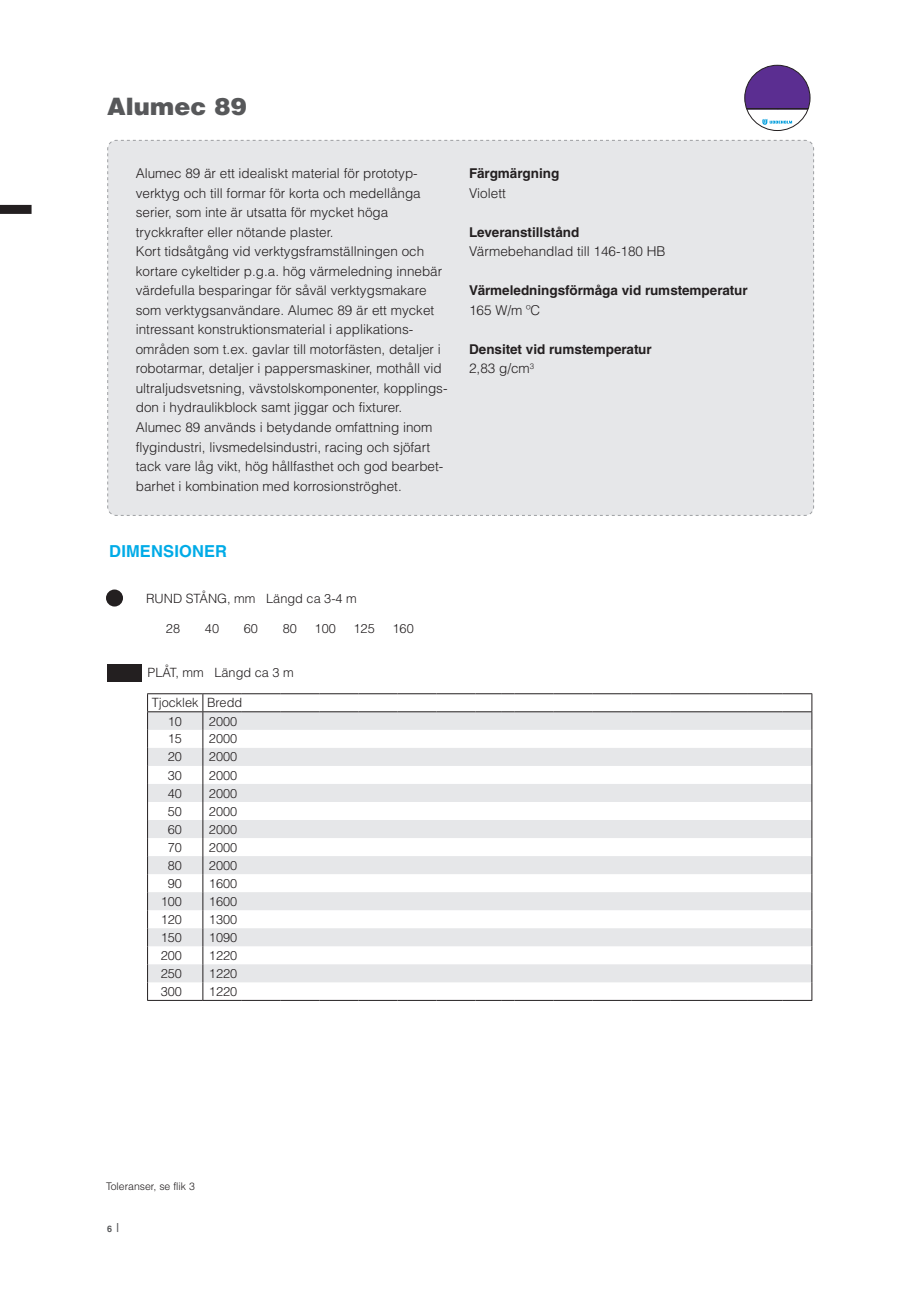
<style>
.page{position:relative;width:919px;height:1289px;background:#fff}
.page>*{position:absolute;margin:0;border:0;box-sizing:border-box;transform-origin:0 0}
.huvudrubrik{font:900 24px "Helvetica LT Std";letter-spacing:.005em;color:#57585a}
.huvudrubrik-2{font:700 16.5px "Helvetica LT Std";letter-spacing:.01em;color:#00abe7}
.brödtext{font:300 13.5px/19.5px "Helvetica LT Std";color:#231f20}
.brödtext-2{font:700 13.5px/19.5px "Helvetica LT Std";color:#231f20}
.tabelltext_8_5_12_ta{font:300 12.75px "Helvetica LT Std";color:#231f20}
.tabelltext_8_5_12{font:300 12.75px "Helvetica LT Std";color:#231f20}
.t1{font:300 10.5px "Helvetica LT Std";color:#231f20}
.t2{font:700 9px "Helvetica LT Std";color:#57585a}
.s1{font-weight:300}
.s2{font-weight:700}
</style>
<div class="page">
<div style="left:106px;top:589px;width:17px;height:17px;background:#231f20;border-radius:50%"></div>
<svg style="left:147px;top:693px;width:665px;height:308px"></svg>
<div style="left:107px;top:664px;width:34px;height:17px;background:#231f20"></div>
<svg style="left:813px;top:152px;width:1px;height:350px"></svg>
<div style="left:107px;top:140px;width:706px;height:376px;background:#e6e7e9"></div>
<svg style="left:762px;top:119px;width:30px;height:6px"></svg>
<svg style="left:745px;top:65px;width:65px;height:45px;background:#724e9e"></svg>
<div style="left:744px;top:65px;width:66px;height:66px;border:1px solid #231f20;border-radius:50%"></div>
<hr style="left:746px;top:108px;width:62px;height:1px;background:#231f20">
<div style="left:0;top:205px;width:27px;height:9px;background:#231f20"></div>
<p class="huvudrubrik" style="left:107px;top:91px;width:141px">Alumec 89</p>
<p class="brödtext" style="left:136px;top:164px;width:308px">Alumec 89 är ett idealiskt material för prototyp&shy;verktyg och till formar för korta och medellånga serier, som inte är utsatta för mycket höga tryckkrafter eller nötande plaster.<br>Kort tidsåtgång vid verktygsframställningen och kortare cykeltider p.g.a. hög värmeledning innebär värdefulla besparingar för såväl verktygsmakare</p>
<p class="brödtext" style="left:136px;top:300px;width:313px">som verktygsanvändare. Alumec 89 är ett mycket intressant konstruktionsmaterial i applikations&shy;områden som t.ex. gavlar till motorfästen, detaljer i robotarmar, detaljer i pappersmaskiner, mothåll vid ultraljudsvetsning, vävstolskomponenter, kopplings&shy;don i hydraulikblock samt jiggar och fixturer.<br>Alumec 89 används i betydande omfattning inom flygindustri, livsmedelsindustri, racing och sjöfart tack vare låg vikt, hög hållfasthet och god bearbet&shy;barhet i kombination med korrosionströghet.</p>
<p class="huvudrubrik-2" style="left:109px;top:541px;width:119px">DIMENSIONER</p>
<p class="tabelltext_8_5_12" style="left:146px;top:590px;width:212px">RUND STÅNG, mm Längd ca 3-4 m</p>
<p class="tabelltext_8_5_12" style="left:166px;top:620px;width:16px">28</p>
<p class="tabelltext_8_5_12" style="left:205px;top:620px;width:16px">40</p>
<p class="tabelltext_8_5_12" style="left:244px;top:620px;width:16px">60</p>
<p class="tabelltext_8_5_12" style="left:283px;top:620px;width:16px">80</p>
<p class="tabelltext_8_5_12" style="left:314px;top:620px;width:23px">100</p>
<p class="tabelltext_8_5_12" style="left:353px;top:620px;width:23px">125</p>
<p class="tabelltext_8_5_12" style="left:392px;top:620px;width:23px">160</p>
<p class="tabelltext_8_5_12" style="left:147px;top:664px;width:148px">PLÅT, mm Längd ca 3 m</p>
<p class="tabelltext_8_5_12" style="left:152px;top:695px;width:48px">Tjocklek</p>
<p class="tabelltext_8_5_12" style="left:207px;top:695px;width:37px">Bredd</p>
<p class="tabelltext_8_5_12_ta" style="left:168px;top:713px;width:16px">10</p>
<p class="tabelltext_8_5_12_ta" style="left:209px;top:713px;width:30px">2000</p>
<p class="tabelltext_8_5_12_ta" style="left:168px;top:731px;width:16px">15</p>
<p class="tabelltext_8_5_12_ta" style="left:209px;top:731px;width:30px">2000</p>
<p class="tabelltext_8_5_12_ta" style="left:168px;top:749px;width:16px">20</p>
<p class="tabelltext_8_5_12_ta" style="left:209px;top:749px;width:30px">2000</p>
<p class="tabelltext_8_5_12_ta" style="left:168px;top:767px;width:16px">30</p>
<p class="tabelltext_8_5_12_ta" style="left:209px;top:767px;width:30px">2000</p>
<p class="tabelltext_8_5_12_ta" style="left:168px;top:785px;width:16px">40</p>
<p class="tabelltext_8_5_12_ta" style="left:209px;top:785px;width:30px">2000</p>
<p class="tabelltext_8_5_12_ta" style="left:168px;top:803px;width:16px">50</p>
<p class="tabelltext_8_5_12_ta" style="left:209px;top:803px;width:30px">2000</p>
<p class="tabelltext_8_5_12_ta" style="left:168px;top:821px;width:16px">60</p>
<p class="tabelltext_8_5_12_ta" style="left:209px;top:821px;width:30px">2000</p>
<p class="tabelltext_8_5_12_ta" style="left:168px;top:839px;width:16px">70</p>
<p class="tabelltext_8_5_12_ta" style="left:209px;top:839px;width:30px">2000</p>
<p class="tabelltext_8_5_12_ta" style="left:168px;top:857px;width:16px">80</p>
<p class="tabelltext_8_5_12_ta" style="left:209px;top:857px;width:30px">2000</p>
<p class="tabelltext_8_5_12_ta" style="left:168px;top:875px;width:16px">90</p>
<p class="tabelltext_8_5_12_ta" style="left:209px;top:875px;width:30px">1600</p>
<p class="tabelltext_8_5_12_ta" style="left:161px;top:893px;width:23px">100</p>
<p class="tabelltext_8_5_12_ta" style="left:209px;top:893px;width:30px">1600</p>
<p class="tabelltext_8_5_12_ta" style="left:161px;top:911px;width:23px">120</p>
<p class="tabelltext_8_5_12_ta" style="left:209px;top:911px;width:30px">1300</p>
<p class="tabelltext_8_5_12_ta" style="left:161px;top:929px;width:23px">150</p>
<p class="tabelltext_8_5_12_ta" style="left:209px;top:929px;width:30px">1090</p>
<p class="tabelltext_8_5_12_ta" style="left:161px;top:947px;width:23px">200</p>
<p class="tabelltext_8_5_12_ta" style="left:209px;top:947px;width:30px">1220</p>
<p class="tabelltext_8_5_12_ta" style="left:161px;top:965px;width:23px">250</p>
<p class="tabelltext_8_5_12_ta" style="left:209px;top:965px;width:30px">1220</p>
<p class="tabelltext_8_5_12_ta" style="left:161px;top:983px;width:23px">300</p>
<p class="tabelltext_8_5_12_ta" style="left:209px;top:983px;width:30px">1220</p>
<p class="brödtext-2" style="left:469px;top:164px;width:92px">Färgmärgning<br><span class="s1">Violett</span></p>
<p class="brödtext" style="left:469px;top:222px;width:198px"><span class="s2">Leveranstillstånd<br></span>Värmebehandlad till 146-180 HB</p>
<p class="brödtext-2" style="left:469px;top:281px;width:280px">Värmeledningsförmåga vid rumstemperatur<br><span class="s1">165 W/m ºC</span></p>
<p class="brödtext-2" style="left:469px;top:339px;width:184px">Densitet vid rumstemperatur<br><span class="s1">2,83 g/cm</span><sup>3</sup></p>
<p class="t1" style="left:106px;top:1180px;width:90px">Toleranser, se flik 3</p>
<p class="t2" style="left:107px;top:1222px;width:13px">6 |</p>
</div>
